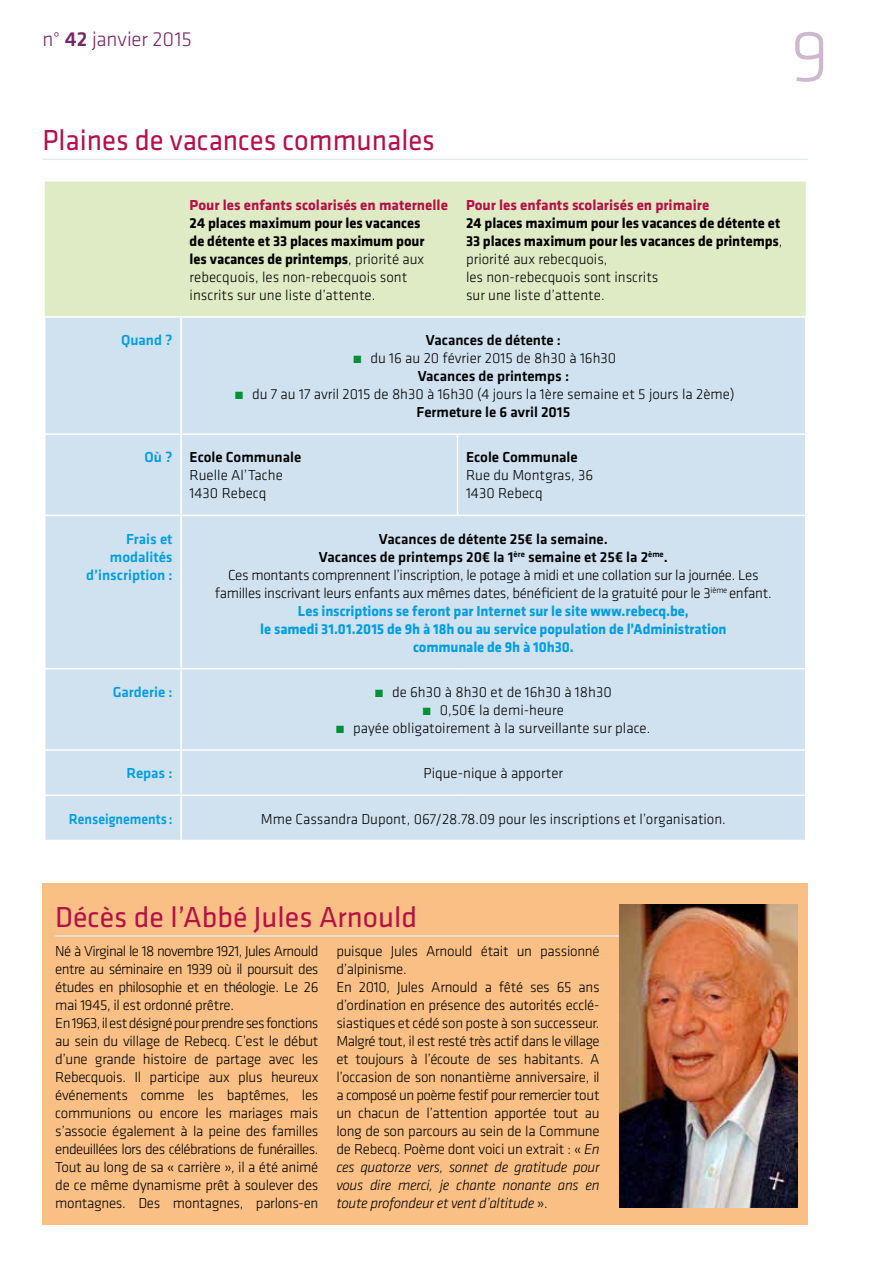
<style>
.page{position:relative;width:893px;height:1263px;background:#fff}
.page>*{position:absolute;margin:0;border:0;box-sizing:border-box;transform-origin:0 0}
.t1{font:300 75px "Klavika";color:#ceb8ce}
.t2{font:30px "Klavika";color:#b51047;scale:.96 1}
.t3{font:30px "Klavika";color:#b51047}
.t4{font:300 21px "Klavika";letter-spacing:-.005em;color:#762766}
.t5{font:300 15px/18px "Klavika";letter-spacing:-.02em;color:#000}
.t6{font:300 15px/18px "Klavika";color:#000}
.t7{font:700 15px/18px "Klavika";letter-spacing:-.005em;color:#000}
.t8{font:700 15px "Klavika";color:#b51047}
.t9{font:500 15px/18px "Klavika";color:#009ee0;text-align:right}
.t10{font:500 15px "Klavika";color:#000}
.t11{font:500 15px "Klavika";color:#009ee0;scale:.93 1}
.s1{font-weight:500}
.s2{font-weight:300}
.s3{color:#009037}
.s4{font-weight:500;color:#009ee0}
.s5{font-weight:700;color:#009ee0}
.s6{font-style:italic}
</style>
<div class="page">
<hr style="left:43px;top:159px;width:765px;height:1px;background:#e5eaec">
<div style="left:45px;top:182px;width:761px;height:134px;background:#dfebc4"></div>
<div style="left:46px;top:318px;width:759px;height:522px;background:#d0e1ef"></div>
<hr style="left:44px;top:433px;width:136px;height:2px;background:#fff">
<hr style="left:44px;top:515px;width:136px;height:1px;background:#fff">
<hr style="left:44px;top:668px;width:136px;height:1px;background:#fff">
<hr style="left:44px;top:749px;width:136px;height:2px;background:#fff">
<hr style="left:44px;top:794px;width:136px;height:2px;background:#fff">
<hr style="left:180px;top:318px;width:2px;height:115px;background:#fff">
<hr style="left:180px;top:433px;width:277px;height:2px;background:#fff">
<hr style="left:180px;top:435px;width:2px;height:80px;background:#fff">
<hr style="left:457px;top:433px;width:349px;height:2px;background:#fff">
<hr style="left:457px;top:435px;width:1px;height:80px;background:#fff">
<hr style="left:180px;top:515px;width:277px;height:1px;background:#fff">
<hr style="left:180px;top:516px;width:2px;height:152px;background:#fff">
<hr style="left:457px;top:515px;width:349px;height:1px;background:#fff">
<hr style="left:180px;top:668px;width:277px;height:1px;background:#fff">
<hr style="left:180px;top:669px;width:2px;height:80px;background:#fff">
<hr style="left:457px;top:668px;width:349px;height:1px;background:#fff">
<hr style="left:180px;top:749px;width:277px;height:2px;background:#fff">
<hr style="left:180px;top:751px;width:2px;height:43px;background:#fff">
<hr style="left:457px;top:749px;width:349px;height:2px;background:#fff">
<hr style="left:180px;top:794px;width:277px;height:2px;background:#fff">
<hr style="left:180px;top:796px;width:2px;height:44px;background:#fff">
<hr style="left:457px;top:794px;width:349px;height:2px;background:#fff">
<div style="left:43px;top:884px;width:765px;height:341px;background:#f9bf84"></div>
<hr style="left:55px;top:935px;width:566px;height:2px;background:#e5eaec">
<img style="left:620px;top:904px;width:177px;height:303px">
<h3 class="t4" style="left:43px;top:27px;width:151px">n° <span class="s1">42</span> janvier 2015</h3>
<h1 class="t1" style="left:791px;top:15px;width:40px">9</h1>
<h2 class="t2" style="left:43px;top:124px;width:410px">Plaines de vacances communales</h2>
<p class="t8" style="left:190px;top:197px;width:260px">Pour les enfants scolarisés en maternelle</p>
<p class="t7" style="left:190px;top:214px;width:236px">24 places maximum pour les vacances de détente et 33 places maximum pour les vacances de printemps<span class="s2">, priorité aux rebecquois, les non-rebecquois sont inscrits sur une liste d’attente.</span></p>
<p class="t8" style="left:466px;top:197px;width:245px">Pour les enfants scolarisés en primaire</p>
<p class="t7" style="left:466px;top:214px;width:318px">24 places maximum pour les vacances de détente et 33 places maximum pour les vacances de printemps<span class="s2">, priorité aux rebecquois,<br>les non-rebecquois sont inscrits<br>sur une liste d’attente.</span></p>
<p class="t9" style="left:121px;top:331px;width:53px">Quand ?</p>
<p class="t10" style="left:426px;top:332px;width:137px">Vacances de détente :</p>
<p class="t6" style="left:418px;top:349px;width:200px;text-indent:-64px"><span class="s3">■</span> du 16 au 20 février 2015 de 8h30 à 16h30<br><span class="s1">Vacances de printemps :</span></p>
<p class="t6" style="left:417px;top:385px;width:320px;text-indent:-181px"><span class="s3">■</span> du 7 au 17 avril 2015 de 8h30 à 16h30 (4 jours la 1ère semaine et 5 jours la 2ème)<br><span class="s1">Fermeture le 6 avril 2015</span></p>
<p class="t6" style="left:190px;top:449px;width:113px;text-indent:-45px"><span class="s4">Où ?</span> <span class="s1">Ecole Communale<br></span>Ruelle Al’Tache<br>1430 Rebecq</p>
<p class="t10" style="left:466px;top:449px;width:113px">Ecole Communale</p>
<p class="t6" style="left:466px;top:467px;width:129px">Rue du Montgras, 36<br>1430 Rebecq</p>
<p class="t9" style="left:86px;top:530px;width:88px">Frais et modalités d’inscription :</p>
<p class="t5" style="left:215px;top:530px;width:558px;text-align:center"><span class="s1">Vacances de détente 25€ la semaine.<br>Vacances de printemps 20€ la 1</span><sup>ère</sup> <span class="s1">semaine et 25€ la 2</span><sup>ème</sup><span class="s1">.<br></span>Ces montants comprennent l’inscription, le potage à midi et une collation sur la journée. Les familles inscrivant leurs enfants aux mêmes dates, bénéficient de la gratuité pour le 3<sup>ième</sup> enfant.<br><span class="s5">Les inscriptions se feront par Internet sur le site www.rebecq.be,<br>le samedi 31.01.2015 de 9h à 18h ou au service population de l’Administration<br>communale de 9h à 10h30.</span></p>
<p class="t9" style="left:113px;top:683px;width:61px">Garderie :</p>
<p class="t6" style="left:375px;top:683px;width:238px"><span class="s3">■</span> de 6h30 à 8h30 et de 16h30 à 18h30</p>
<p class="t6" style="left:423px;top:701px;width:143px"><span class="s3">■</span> 0,50€ la demi-heure</p>
<p class="t6" style="left:336px;top:719px;width:316px"><span class="s3">■</span> payée obligatoirement à la surveillante sur place.</p>
<p class="t9" style="left:126px;top:764px;width:48px">Repas :</p>
<p class="t6" style="left:424px;top:764px;width:141px">Pique-nique à apporter</p>
<p class="t11" style="left:69px;top:810px;width:113px">Renseignements :</p>
<p class="t6" style="left:261px;top:810px;width:466px">Mme Cassandra Dupont, 067/28.78.09 pour les inscriptions et l’organisation.</p>
<h2 class="t3" style="left:55px;top:900px;width:363px">Décès de l’Abbé Jules Arnould</h2>
<p class="t5" style="left:55px;top:942px;width:265px">Né à Virginal le 18 novembre 1921, Jules Arnould entre au séminaire en 1939 où il poursuit des études en philosophie et en théologie. Le 26 mai 1945, il est ordonné prêtre.<br>En 1963, il est désigné pour prendre ses fonctions au sein du village de Rebecq. C’est le début d’une grande histoire de partage avec les Rebecquois. Il participe aux plus heureux événements comme les baptêmes, les communions ou encore les mariages mais s’associe également à la peine des familles endeuillées lors des célébrations de funérailles.<br>Tout au long de sa « carrière », il a été animé de ce même dynamisme prêt à soulever des montagnes. Des montagnes, parlons-en</p>
<p class="t5" style="left:336px;top:942px;width:265px">puisque Jules Arnould était un passionné d’alpinisme.<br>En 2010, Jules Arnould a fêté ses 65 ans d’ordination en présence des autorités ecclé&shy;siastiques et cédé son poste à son successeur.<br>Malgré tout, il est resté très actif dans le village et toujours à l’écoute de ses habitants. A l’occasion de son nonantième anniversaire, il a composé un poème festif pour remercier tout un chacun de l’attention apportée tout au long de son parcours au sein de la Commune de Rebecq. Poème dont voici un extrait : « <span class="s6">En ces quatorze vers, sonnet de gratitude pour vous dire merci, je chante nonante ans en toute profondeur et vent d’altitude</span> ».</p>
</div>
